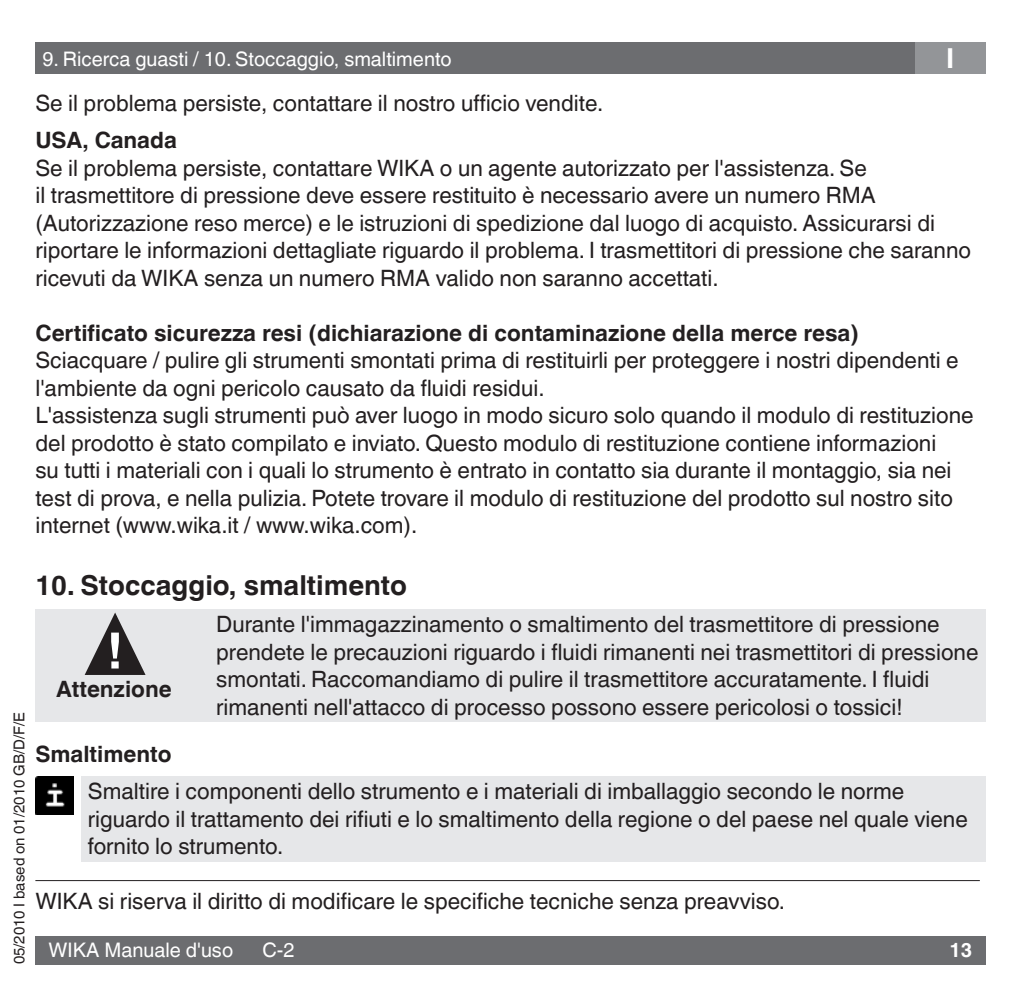
<style>
.page{position:relative;width:1021px;height:1007px;background:#fff}
.page>*{position:absolute;margin:0;border:0;box-sizing:border-box;transform-origin:0 0}
.t1{font:700 50px "Helvetica World";color:#fff}
.t2{font:700 27.5px "Helvetica World";color:#231f20}
.t3{font:700 27.5px "Helvetica World";color:#fff}
.t4{font:22.5px/27.5px "Helvetica World";color:#231f20}
.t5{font:700 22.5px "Helvetica World";color:#231f20}
.t6{font:20px "Helvetica World";color:#fff}
.t7{font:700 20px "Helvetica World";color:#fff}
.t8{font:15px "Helvetica World";color:#231f20}
</style>
<div class="page">
<div style="left:35px;top:42px;width:950px;height:32px;background:#6c6d70"></div>
<div style="left:35px;top:935px;width:950px;height:29px;background:#6c6d70"></div>
<div style="left:914px;top:42px;width:71px;height:32px;background:#939598"></div>
<img style="left:35px;top:776px;width:39px;height:38px">
<hr style="left:35px;top:880px;width:944px;height:1px;background:#231f20">
<div style="left:35px;top:609px;width:950px;height:112px;background:#e6e7e9"></div>
<div style="left:81px;top:775px;width:904px;height:86px;background:#e6e7e9"></div>
<svg style="left:84px;top:612px;width:62px;height:63px"></svg>
<p class="t6" style="left:42px;top:47px;width:411px">9. Ricerca guasti / 10. Stoccaggio, smaltimento</p>
<p class="t3" style="left:946px;top:42px;width:10px">I</p>
<p class="t4" style="left:35px;top:89px;width:569px">Se il problema persiste, contattare il nostro ufficio vendite.</p>
<p class="t5" style="left:35px;top:127px;width:143px">USA, Canada</p>
<p class="t4" style="left:35px;top:154px;width:937px">Se il problema persiste, contattare WIKA o un agente autorizzato per l'assistenza. Se<br>il trasmettitore di pressione deve essere restituito è necessario avere un numero RMA (Autorizzazione reso merce) e le istruzioni di spedizione dal luogo di acquisto. Assicurarsi di riportare le informazioni dettagliate riguardo il problema. I trasmettitori di pressione che saranno ricevuti da WIKA senza un numero RMA valido non saranno accettati.</p>
<p class="t5" style="left:35px;top:320px;width:825px">Certificato sicurezza resi (dichiarazione di contaminazione della merce resa)</p>
<p class="t4" style="left:35px;top:347px;width:939px">Sciacquare / pulire gli strumenti smontati prima di restituirli per proteggere i nostri dipendenti e l'ambiente da ogni pericolo causato da fluidi residui.<br>L'assistenza sugli strumenti può aver luogo in modo sicuro solo quando il modulo di restituzione del prodotto è stato compilato e inviato. Questo modulo di restituzione contiene informazioni<br>su tutti i materiali con i quali lo strumento è entrato in contatto sia durante il montaggio, sia nei test di prova, e nella pulizia. Potete trovare il modulo di restituzione del prodotto sul nostro sito internet (www.wika.it / www.wika.com).</p>
<p class="t8" style="left:10px;top:964px;width:253px;rotate:-90deg">05/2010 I based on 01/2010 GB/D/F/E</p>
<p class="t2" style="left:35px;top:569px;width:373px">10. Stoccaggio, smaltimento</p>
<p class="t4" style="left:216px;top:610px;width:763px">Durante l'immagazzinamento o smaltimento del trasmettitore di pressione prendete le precauzioni riguardo i fluidi rimanenti nei trasmettitori di pressione smontati. Raccomandiamo di pulire il trasmettitore accuratamente. I fluidi rimanenti nell'attacco di processo possono essere pericolosi o tossici!</p>
<h1 class="t1" style="left:106px;top:622px;width:18px">!</h1>
<p class="t5" style="left:56px;top:675px;width:117px">Attenzione</p>
<p class="t5" style="left:35px;top:741px;width:138px">Smaltimento</p>
<p class="t4" style="left:88px;top:777px;width:881px">Smaltire i componenti dello strumento e i materiali di imballaggio secondo le norme riguardo il trattamento dei rifiuti e lo smaltimento della regione o del paese nel quale viene fornito lo strumento.</p>
<p class="t4" style="left:35px;top:887px;width:751px">WIKA si riserva il diritto di modificare le specifiche tecniche senza preavviso.</p>
<p class="t6" style="left:49px;top:938px;width:186px">WIKA Manuale d'uso</p>
<p class="t6" style="left:262px;top:938px;width:34px">C-2</p>
<p class="t7" style="left:949px;top:938px;width:25px">13</p>
</div>
